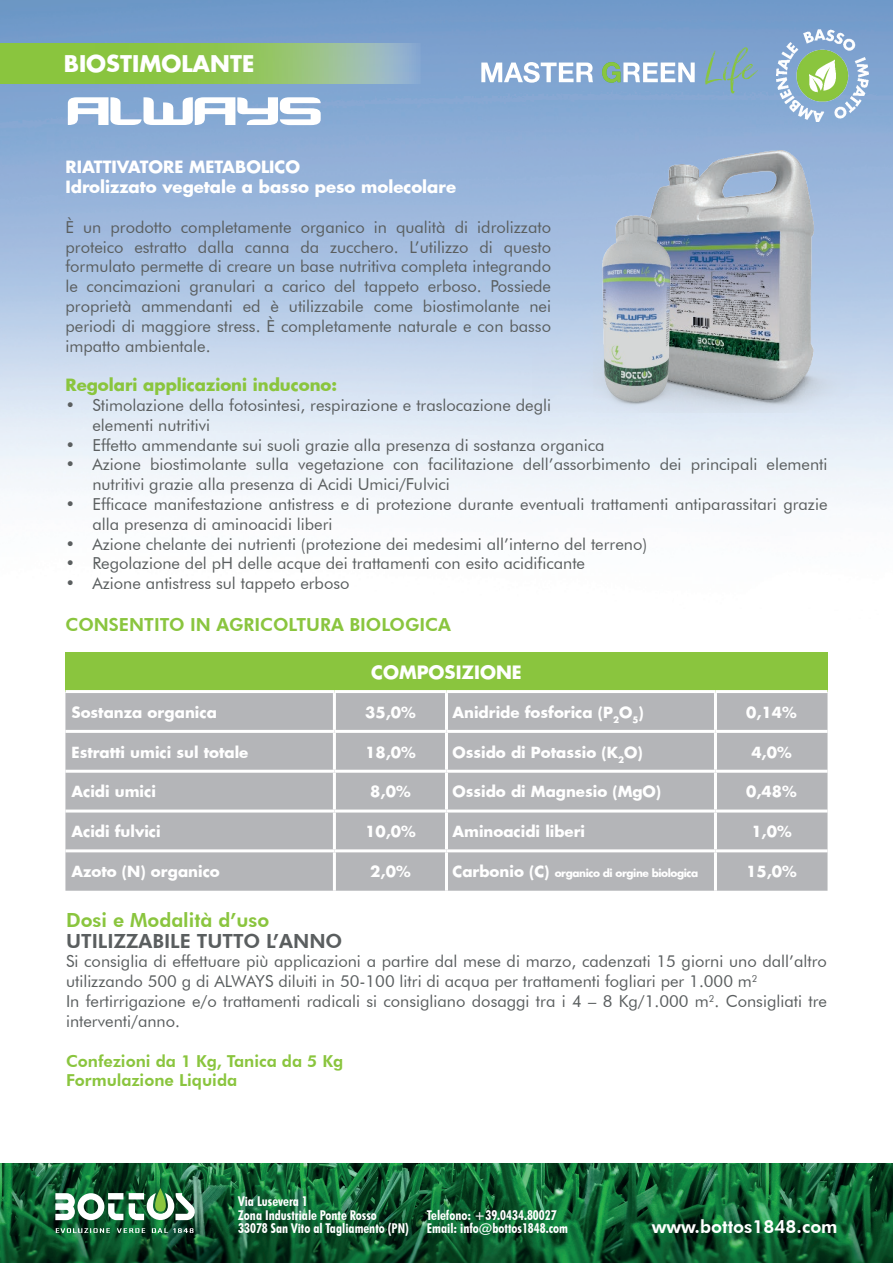
<style>
.page{position:relative;width:893px;height:1263px;background:#fff}
.page>*{position:absolute;margin:0;border:0;box-sizing:border-box;transform-origin:0 0}
.t1{font:88.5px "Clone Wars";letter-spacing:-.03em;color:#fff;scale:.75 1}
.t2{font:700 22.5px "Futura";color:#fff}
.t3{font:800 19.5px "Futura BT";color:#5a5e5f}
.t4{font:800 19.5px "Futura BT";color:#8ac53e}
.t5{font:800 18px "Futura BT";color:#8ac53e}
.t6{font:800 18px "Futura BT";color:#fff}
.t7{font:700 18px "Futura";color:#fff}
.t8{font:16.5px/19.8px "Futura BT";color:#5a5e5f}
.t9{font:700 16.5px/19.8px "Futura";color:#fff}
.t10{font:800 16.5px/19.8px "Futura BT";color:#8ac53e}
.t11{font:700 16.5px "Futura";color:#8ac53e}
.t12{font:700 15px "Futura";color:#fff}
.t13{font:700 condensed 13.5px/13.5px "Futura BT";color:#fff}
.t14{font:700 10.5px "Futura";letter-spacing:-.04em;color:#fff}
.s1{font-size:15px}
</style>
<div class="page">
<img style="left:0;top:1163px;width:893px;height:100px">
<img style="left:0;top:0;width:893px;height:885px">
<svg style="left:705px;top:47px;width:53px;height:46px;background:#80a8bc"></svg>
<svg style="left:602px;top:62px;width:93px;height:21px"></svg>
<svg style="left:481px;top:62px;width:112px;height:21px"></svg>
<img style="left:776px;top:29px;width:93px;height:93px">
<svg style="left:0;top:44px;width:421px;height:40px;background:#90c266"></svg>
<svg style="left:56px;top:1228px;width:54px;height:5px"></svg>
<svg style="left:117px;top:1228px;width:28px;height:5px"></svg>
<svg style="left:152px;top:1228px;width:42px;height:5px"></svg>
<svg style="left:129px;top:1189px;width:67px;height:31px"></svg>
<svg style="left:55px;top:1193px;width:68px;height:27px"></svg>
<img style="left:593px;top:137px;width:276px;height:275px">
<img style="left:533px;top:205px;width:207px;height:207px">
<div style="left:65px;top:652px;width:762px;height:39px;background:#8ac53e"></div>
<div style="left:65px;top:693px;width:762px;height:198px;background:#b4b5b8"></div>
<hr style="left:65px;top:690px;width:269px;height:3px;background:#fff">
<hr style="left:334px;top:690px;width:112px;height:3px;background:#fff">
<hr style="left:333px;top:693px;width:3px;height:37px;background:#fff">
<hr style="left:446px;top:690px;width:269px;height:3px;background:#fff">
<hr style="left:715px;top:690px;width:112px;height:3px;background:#fff">
<hr style="left:65px;top:730px;width:269px;height:3px;background:#fff">
<hr style="left:445px;top:693px;width:3px;height:37px;background:#fff">
<hr style="left:714px;top:693px;width:3px;height:37px;background:#fff">
<hr style="left:334px;top:730px;width:112px;height:3px;background:#fff">
<hr style="left:446px;top:730px;width:269px;height:3px;background:#fff">
<hr style="left:715px;top:730px;width:112px;height:3px;background:#fff">
<hr style="left:333px;top:733px;width:3px;height:37px;background:#fff">
<hr style="left:445px;top:733px;width:3px;height:37px;background:#fff">
<hr style="left:714px;top:733px;width:3px;height:37px;background:#fff">
<hr style="left:65px;top:770px;width:269px;height:3px;background:#fff">
<hr style="left:334px;top:770px;width:112px;height:3px;background:#fff">
<hr style="left:333px;top:773px;width:3px;height:36px;background:#fff">
<hr style="left:446px;top:770px;width:269px;height:3px;background:#fff">
<hr style="left:445px;top:773px;width:3px;height:36px;background:#fff">
<hr style="left:715px;top:770px;width:112px;height:3px;background:#fff">
<hr style="left:714px;top:773px;width:3px;height:36px;background:#fff">
<hr style="left:65px;top:809px;width:269px;height:3px;background:#fff">
<hr style="left:334px;top:809px;width:112px;height:3px;background:#fff">
<hr style="left:333px;top:812px;width:3px;height:37px;background:#fff">
<hr style="left:446px;top:809px;width:269px;height:3px;background:#fff">
<hr style="left:445px;top:812px;width:3px;height:37px;background:#fff">
<hr style="left:715px;top:809px;width:112px;height:3px;background:#fff">
<hr style="left:714px;top:812px;width:3px;height:37px;background:#fff">
<hr style="left:65px;top:849px;width:269px;height:3px;background:#fff">
<hr style="left:334px;top:849px;width:112px;height:3px;background:#fff">
<hr style="left:333px;top:852px;width:3px;height:39px;background:#fff">
<hr style="left:446px;top:849px;width:269px;height:3px;background:#fff">
<hr style="left:445px;top:852px;width:3px;height:39px;background:#fff">
<hr style="left:715px;top:849px;width:112px;height:3px;background:#fff">
<hr style="left:714px;top:852px;width:3px;height:39px;background:#fff">
<h2 class="t2" style="left:64px;top:48px;width:192px">BIOSTIMOLANTE</h2>
<h1 class="t1" style="left:64px;top:77px;width:344px">ALWAYS</h1>
<p class="t9" style="left:65px;top:157px;width:392px">RIATTIVATORE METABOLICO<br>Idrolizzato vegetale a basso peso molecolare</p>
<p class="t8" style="left:65px;top:217px;width:487px;text-align:justify">È un prodotto completamente organico in qualità di idrolizzato proteico estratto dalla canna da zucchero. L’utilizzo di questo formulato permette di creare un base nutritiva completa integrando le concimazioni granulari a carico del tappeto erboso. Possiede proprietà ammendanti ed è utilizzabile come biostimolante nei periodi di maggiore stress. È completamente naturale e con basso impatto ambientale.</p>
<p class="t11" style="left:65px;top:373px;width:273px">Regolari applicazioni inducono:</p>
<p class="t8" style="left:92px;top:395px;width:460px;text-indent:-27px">• Stimolazione della fotosintesi, respirazione e traslocazione degli elementi nutritivi</p>
<p class="t8" style="left:65px;top:435px;width:541px">• Effetto ammendante sui suoli grazie alla presenza di sostanza organica</p>
<p class="t8" style="left:92px;top:454px;width:737px;text-indent:-27px">• Azione biostimolante sulla vegetazione con facilitazione dell’assorbimento dei principali elementi nutritivi grazie alla presenza di Acidi Umici/Fulvici</p>
<p class="t8" style="left:92px;top:494px;width:737px;text-indent:-27px">• Efficace manifestazione antistress e di protezione durante eventuali trattamenti antiparassitari grazie alla presenza di aminoacidi liberi</p>
<p class="t8" style="left:65px;top:534px;width:583px">• Azione chelante dei nutrienti (protezione dei medesimi all’interno del terreno)</p>
<p class="t8" style="left:65px;top:553px;width:521px">• Regolazione del pH delle acque dei trattamenti con esito acidificante</p>
<p class="t8" style="left:65px;top:573px;width:286px">• Azione antistress sul tappeto erboso</p>
<p class="t5" style="left:65px;top:613px;width:387px">CONSENTITO IN AGRICOLTURA BIOLOGICA</p>
<p class="t7" style="left:371px;top:660px;width:152px">COMPOSIZIONE</p>
<p class="t12" style="left:71px;top:702px;width:147px">Sostanza organica</p>
<p class="t12" style="left:365px;top:702px;width:52px">35,0%</p>
<p class="t12" style="left:452px;top:702px;width:193px">Anidride fosforica (P<sub>2</sub>O<sub>5</sub>)</p>
<p class="t12" style="left:746px;top:702px;width:52px">0,14%</p>
<p class="t12" style="left:71px;top:741px;width:178px">Estratti umici sul totale</p>
<p class="t12" style="left:365px;top:741px;width:52px">18,0%</p>
<p class="t12" style="left:452px;top:741px;width:192px">Ossido di Potassio (K<sub>2</sub>O)</p>
<p class="t12" style="left:751px;top:741px;width:42px">4,0%</p>
<p class="t12" style="left:71px;top:781px;width:86px">Acidi umici</p>
<p class="t12" style="left:370px;top:781px;width:42px">8,0%</p>
<p class="t12" style="left:452px;top:781px;width:210px">Ossido di Magnesio (MgO)</p>
<p class="t12" style="left:746px;top:781px;width:52px">0,48%</p>
<p class="t12" style="left:71px;top:821px;width:91px">Acidi fulvici</p>
<p class="t12" style="left:365px;top:821px;width:52px">10,0%</p>
<p class="t12" style="left:452px;top:821px;width:134px">Aminoacidi liberi</p>
<p class="t12" style="left:751px;top:821px;width:42px">1,0%</p>
<p class="t12" style="left:71px;top:861px;width:150px">Azoto (N) organico</p>
<p class="t12" style="left:370px;top:861px;width:42px">2,0%</p>
<p class="t14" style="left:452px;top:866px;width:247px"><span class="s1">Carbonio (C)</span> organico di orgine biologica</p>
<p class="t12" style="left:746px;top:861px;width:52px">15,0%</p>
<p class="t4" style="left:66px;top:908px;width:205px">Dosi e Modalità d’uso</p>
<p class="t3" style="left:66px;top:929px;width:278px">UTILIZZABILE TUTTO L’ANNO</p>
<p class="t8" style="left:66px;top:951px;width:762px">Si consiglia di effettuare più applicazioni a partire dal mese di marzo, cadenzati 15 giorni uno dall’altro utilizzando 500 g di ALWAYS diluiti in 50-100 litri di acqua per trattamenti fogliari per 1.000 m<sup>2<br></sup>In fertirrigazione e/o trattamenti radicali si consigliano dosaggi tra i 4 – 8 Kg/1.000 m<sup>2</sup>. Consigliati tre interventi/anno.</p>
<p class="t10" style="left:66px;top:1050px;width:279px">Confezioni da 1 Kg, Tanica da 5 Kg<br>Formulazione Liquida</p>
<p class="t13" style="left:238px;top:1194px;width:172px">Via Lusevera 1<br>Zona Industriale Ponte Rosso<br>33078 San Vito al Tagliamento (PN)</p>
<p class="t13" style="left:427px;top:1208px;width:143px">Telefono: +39.0434.80027<br>Email: info@bottos1848.com</p>
<p class="t6" style="left:652px;top:1216px;width:187px">www.bottos1848.com</p>
</div>
